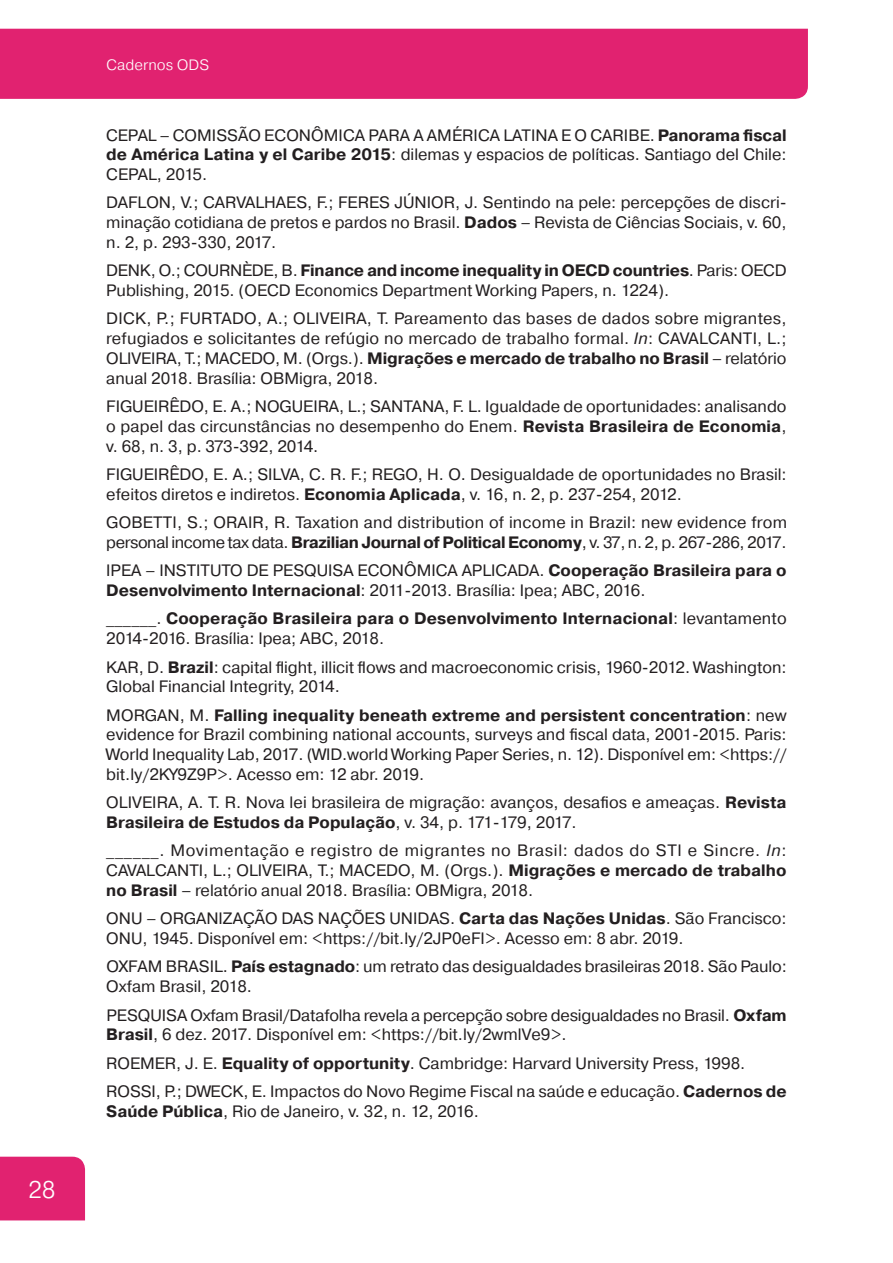
<style>
.page{position:relative;width:893px;height:1263px;background:#fff}
.page>*{position:absolute;margin:0;border:0;box-sizing:border-box;transform-origin:0 0}
.t1{font:300 24px "Pragmatica";color:#fff}
.texto_referências{font:16.5px/19.8px "Pragmatica";color:#231f20}
.t2{font:300 15px "Pragmatica";color:#fff}
.s1{font-weight:700}
.s2{font-style:italic}
</style>
<div class="page">
<div style="left:0;top:29px;width:808px;height:70px;background:#e12270"></div>
<div style="left:0;top:1157px;width:85px;height:63px;background:#e12270"></div>
<h1 class="t1" style="left:28px;top:1174px;width:29px">28</h1>
<p class="t2" style="left:106px;top:55px;width:104px">Cadernos ODS</p>
<p class="texto_referências" style="left:106px;top:125px;width:682px;text-align:justify">CEPAL – COMISSÃO ECONÔMICA PARA A AMÉRICA LATINA E O CARIBE. <span class="s1">Panorama fiscal de América Latina y el Caribe 2015</span>: dilemas y espacios de políticas. Santiago del Chile:<br>CEPAL, 2015.</p>
<p class="texto_referências" style="left:106px;top:193px;width:682px;text-align:justify">DAFLON, V.; CARVALHAES, F.; FERES JÚNIOR, J. Sentindo na pele: percepções de discri&shy;minação cotidiana de pretos e pardos no Brasil. <span class="s1">Dados</span> – Revista de Ciências Sociais, v. 60, n. 2, p. 293-330, 2017.</p>
<p class="texto_referências" style="left:106px;top:261px;width:682px">DENK, O.; COURNÈDE, B. <span class="s1">Finance and income inequality in OECD countries</span>. Paris: OECD<br>Publishing, 2015. (OECD Economics Department Working Papers, n. 1224).</p>
<p class="texto_referências" style="left:106px;top:309px;width:682px;text-align:justify">DICK, P.; FURTADO, A.; OLIVEIRA, T. Pareamento das bases de dados sobre migrantes, refugiados e solicitantes de refúgio no mercado de trabalho formal. <span class="s2">In</span>: CAVALCANTI, L.; OLIVEIRA, T.; MACEDO, M. (Orgs.). <span class="s1">Migrações e mercado de trabalho no Brasil</span> – relatório anual 2018. Brasília: OBMigra, 2018.</p>
<p class="texto_referências" style="left:106px;top:397px;width:682px;text-align:justify">FIGUEIRÊDO, E. A.; NOGUEIRA, L.; SANTANA, F. L. Igualdade de oportunidades: analisando o papel das circunstâncias no desempenho do Enem. <span class="s1">Revista Brasileira de Economia</span>, v. 68, n. 3, p. 373-392, 2014.</p>
<p class="texto_referências" style="left:106px;top:465px;width:682px">FIGUEIRÊDO, E. A.; SILVA, C. R. F.; REGO, H. O. Desigualdade de oportunidades no Brasil: efeitos diretos e indiretos. <span class="s1">Economia Aplicada</span>, v. 16, n. 2, p. 237-254, 2012.</p>
<p class="texto_referências" style="left:106px;top:513px;width:682px">GOBETTI, S.; ORAIR, R. Taxation and distribution of income in Brazil: new evidence from personal income tax data. <span class="s1">Brazilian Journal of Political Economy</span>, v. 37, n. 2, p. 267-286, 2017.</p>
<p class="texto_referências" style="left:106px;top:561px;width:682px">IPEA – INSTITUTO DE PESQUISA ECONÔMICA APLICADA. <span class="s1">Cooperação Brasileira para o<br>Desenvolvimento Internacional</span>: 2011-2013. Brasília: Ipea; ABC, 2016.</p>
<p class="texto_referências" style="left:106px;top:609px;width:682px">______. <span class="s1">Cooperação Brasileira para o Desenvolvimento Internacional</span>: levantamento<br>2014-2016. Brasília: Ipea; ABC, 2018.</p>
<p class="texto_referências" style="left:106px;top:657px;width:682px">KAR, D. <span class="s1">Brazil</span>: capital flight, illicit flows and macroeconomic crisis, 1960-2012. Washington:<br>Global Financial Integrity, 2014.</p>
<p class="texto_referências" style="left:106px;top:705px;width:682px;text-align:justify">MORGAN, M. <span class="s1">Falling inequality beneath extreme and persistent concentration</span>: new evidence for Brazil combining national accounts, surveys and fiscal data, 2001-2015. Paris:<br>World Inequality Lab, 2017. (WID.world Working Paper Series, n. 12). Disponível em: &lt;https:// bit.ly/2KY9Z9P&gt;. Acesso em: 12 abr. 2019.</p>
<p class="texto_referências" style="left:106px;top:793px;width:682px">OLIVEIRA, A. T. R. Nova lei brasileira de migração: avanços, desafios e ameaças. <span class="s1">Revista<br>Brasileira de Estudos da População</span>, v. 34, p. 171-179, 2017.</p>
<p class="texto_referências" style="left:106px;top:841px;width:682px;text-align:justify">______. Movimentação e registro de migrantes no Brasil: dados do STI e Sincre. <span class="s2">In</span>:<br>CAVALCANTI, L.; OLIVEIRA, T.; MACEDO, M. (Orgs.). <span class="s1">Migrações e mercado de trabalho no Brasil</span> – relatório anual 2018. Brasília: OBMigra, 2018.</p>
<p class="texto_referências" style="left:106px;top:909px;width:682px">ONU – ORGANIZAÇÃO DAS NAÇÕES UNIDAS. <span class="s1">Carta das Nações Unidas</span>. São Francisco:<br>ONU, 1945. Disponível em: &lt;https://bit.ly/2JP0eFI&gt;. Acesso em: 8 abr. 2019.</p>
<p class="texto_referências" style="left:106px;top:957px;width:682px">OXFAM BRASIL. <span class="s1">País estagnado</span>: um retrato das desigualdades brasileiras 2018. São Paulo:<br>Oxfam Brasil, 2018.</p>
<p class="texto_referências" style="left:106px;top:1005px;width:682px">PESQUISA Oxfam Brasil/Datafolha revela a percepção sobre desigualdades no Brasil. <span class="s1">Oxfam<br>Brasil</span>, 6 dez. 2017. Disponível em: &lt;https://bit.ly/2wmlVe9&gt;.</p>
<p class="texto_referências" style="left:106px;top:1053px;width:641px">ROEMER, J. E. <span class="s1">Equality of opportunity</span>. Cambridge: Harvard University Press, 1998.</p>
<p class="texto_referências" style="left:106px;top:1082px;width:682px">ROSSI, P.; DWECK, E. Impactos do Novo Regime Fiscal na saúde e educação. <span class="s1">Cadernos de<br>Saúde Pública</span>, Rio de Janeiro, v. 32, n. 12, 2016.</p>
</div>
